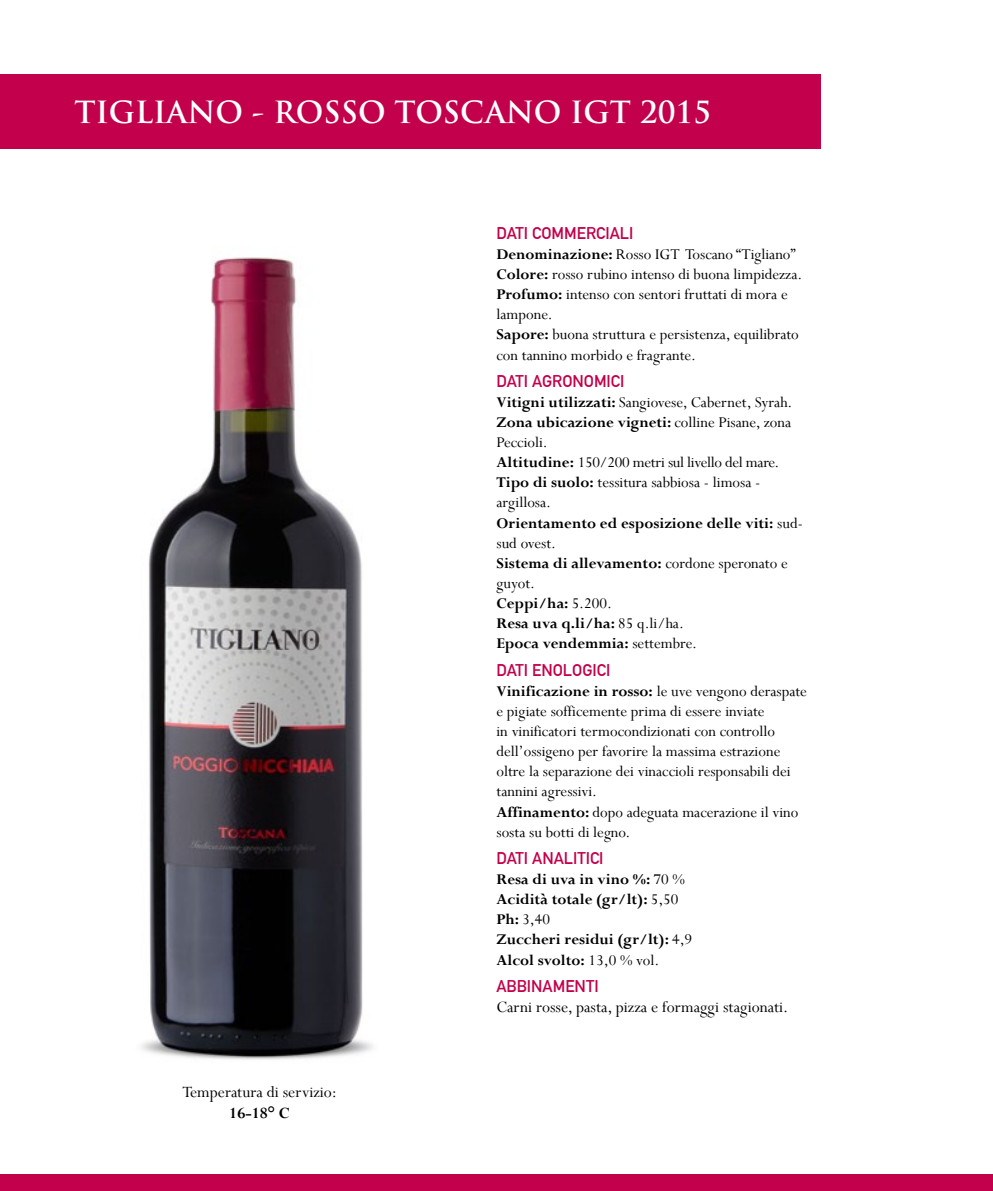
<style>
.page{position:relative;width:993px;height:1191px;background:#fff}
.page>*{position:absolute;margin:0;border:0;box-sizing:border-box;transform-origin:0 0}
.t1{font:700 29.75px "Trajan Pro";color:#fff}
.t2{font:17.5px "Perpetua";color:#000}
.t3{font:700 17.5px "Perpetua";color:#000}
.t4{font:16.62px/20.1px "Perpetua";color:#000}
.t5{font:700 16.62px/20.1px "Perpetua";color:#000}
.t6{font:700 16.62px "DIN Alternate";color:#c3004b}
.s1{font-weight:700}
.s2{font-weight:400}
</style>
<div class="page">
<div style="left:0;top:74px;width:820px;height:75px;background:#c3004b"></div>
<div style="left:0;top:1174px;width:992px;height:17px;background:#c3004b"></div>
<img style="left:141px;top:257px;width:232px;height:803px">
<h1 class="t1" style="left:74px;top:93px;width:638px">TIGLIANO - ROSSO TOSCANO IGT 2015</h1>
<p class="t2" style="left:182px;top:1080px;width:156px">Temperatura di servizio:</p>
<p class="t3" style="left:229px;top:1101px;width:62px">16-18° C</p>
<p class="t6" style="left:496px;top:220px;width:138px">DATI COMMERCIALI</p>
<p class="t4" style="left:496px;top:244px;width:307px"><span class="s1">Denominazione:</span> Rosso IGT Toscano “Tigliano” <span class="s1">Colore:</span> rosso rubino intenso di buona limpidezza.<br><span class="s1">Profumo:</span> intenso con sentori fruttati di mora e lampone.<br><span class="s1">Sapore:</span> buona struttura e persistenza, equilibrato con tannino morbido e fragrante.</p>
<p class="t6" style="left:496px;top:368px;width:129px">DATI AGRONOMICI</p>
<p class="t4" style="left:496px;top:391px;width:308px"><span class="s1">Vitigni utilizzati:</span> Sangiovese, Cabernet, Syrah.<br><span class="s1">Zona ubicazione vigneti:</span> colline Pisane, zona<br>Peccioli.<br><span class="s1">Altitudine:</span> 150/200 metri sul livello del mare.<br><span class="s1">Tipo di suolo:</span> tessitura sabbiosa - limosa - argillosa.<br><span class="s1">Orientamento ed esposizione delle viti:</span> sud&shy;sud ovest.<br><span class="s1">Sistema di allevamento:</span> cordone speronato e guyot.<br><span class="s1">Ceppi/ha:</span> 5.200.<br><span class="s1">Resa uva q.li/ha:</span> 85 q.li/ha.<br><span class="s1">Epoca vendemmia:</span> settembre.</p>
<p class="t6" style="left:496px;top:657px;width:115px">DATI ENOLOGICI</p>
<p class="t4" style="left:496px;top:680px;width:312px"><span class="s1">Vinificazione in rosso:</span> le uve vengono deraspate e pigiate sofficemente prima di essere inviate<br>in vinificatori termocondizionati con controllo dell’ossigeno per favorire la massima estrazione oltre la separazione dei vinaccioli responsabili dei tannini agressivi.<br><span class="s1">Affinamento:</span> dopo adeguata macerazione il vino sosta su botti di legno.</p>
<p class="t6" style="left:496px;top:845px;width:108px">DATI ANALITICI</p>
<p class="t5" style="left:496px;top:869px;width:197px">Resa di uva in vino %: <span class="s2">70 %<br></span>Acidità totale (gr/lt): <span class="s2">5,50<br></span>Ph: <span class="s2">3,40<br></span>Zuccheri residui (gr/lt): <span class="s2">4,9<br></span>Alcol svolto: <span class="s2">13,0 % vol.</span></p>
<p class="t6" style="left:496px;top:973px;width:104px">ABBINAMENTI</p>
<p class="t2" style="left:496px;top:996px;width:293px">Carni rosse, pasta, pizza e formaggi stagionati.</p>
</div>
